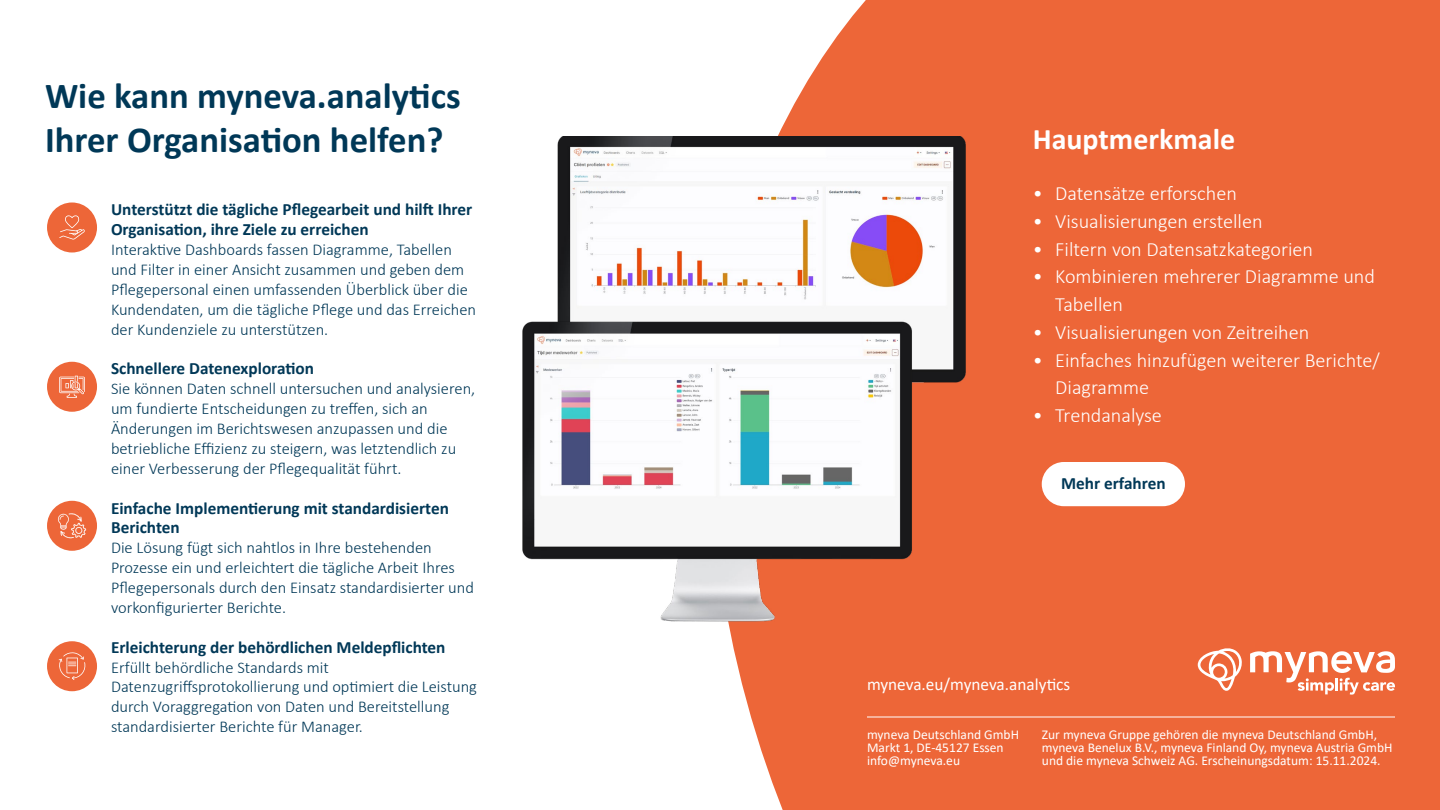
<style>
.page{position:relative;width:1440px;height:810px;background:#fff}
.page>*{position:absolute;margin:0;border:0;box-sizing:border-box;transform-origin:0 0}
.t1{font:700 36.75px/44.1px "Calibri";color:#003857}
.t2{font:700 30px "Calibri";color:#fff}
.t3{font:300 20.25px/27.8px "Calibri";color:#fff}
.t4{font:700 17.25px/19.9px "Calibri";color:#003857}
.t5{font:17.25px "Calibri";color:#fff}
.t6{font:300 16.5px/19.9px "Calibri";color:#003857}
.t7{font:13.5px/12.8px "Calibri";color:#fff}
</style>
<div class="page">
<div style="left:729px;top:0;width:711px;height:810px;background:#ed6638"></div>
<div style="left:1042px;top:462px;width:143px;height:44px;background:#fff;border-radius:22px"></div>
<svg style="left:1198px;top:647px;width:44px;height:44px"></svg>
<svg style="left:1250px;top:651px;width:145px;height:44px"></svg>
<hr style="left:867px;top:717px;width:528px;height:1px;background:#fff">
<div style="left:47px;top:202px;width:50px;height:51px;background:#ed6638;border-radius:50%"></div>
<div style="left:47px;top:362px;width:50px;height:50px;background:#ed6638;border-radius:50%"></div>
<div style="left:47px;top:501px;width:50px;height:50px;background:#ed6638;border-radius:50%"></div>
<div style="left:47px;top:641px;width:50px;height:50px;background:#ed6638;border-radius:50%"></div>
<svg style="left:59px;top:215px;width:26px;height:25px"></svg>
<svg style="left:59px;top:376px;width:26px;height:22px"></svg>
<svg style="left:59px;top:652px;width:27px;height:28px"></svg>
<svg style="left:58px;top:513px;width:28px;height:26px"></svg>
<img style="left:557px;top:136px;width:412px;height:309px">
<img style="left:522px;top:316px;width:393px;height:309px">
<h1 class="t1" style="left:45px;top:73px;width:417px">Wie kann myneva.analytics<br>Ihrer Organisation helfen?</h1>
<p class="t4" style="left:111px;top:200px;width:363px">Unterstützt die tägliche Pflegearbeit und hilft Ihrer<br>Organisation, ihre Ziele zu erreichen</p>
<p class="t6" style="left:111px;top:240px;width:367px">Interaktive Dashboards fassen Diagramme, Tabellen und Filter in einer Ansicht zusammen und geben dem Pflegepersonal einen umfassenden Überblick über die Kundendaten, um die tägliche Pflege und das Erreichen der Kundenziele zu unterstützen.</p>
<p class="t4" style="left:111px;top:359px;width:205px">Schnellere Datenexploration</p>
<p class="t6" style="left:111px;top:379px;width:366px">Sie können Daten schnell untersuchen und analysieren, um fundierte Entscheidungen zu treffen, sich an Änderungen im Berichtswesen anzupassen und die betriebliche Effizienz zu steigern, was letztendlich zu einer Verbesserung der Pflegequalität führt.</p>
<p class="t4" style="left:111px;top:498px;width:339px">Einfache Implementierung mit standardisierten<br>Berichten</p>
<p class="t6" style="left:111px;top:538px;width:365px">Die Lösung fügt sich nahtlos in Ihre bestehenden Prozesse ein und erleichtert die tägliche Arbeit Ihres Pflegepersonals durch den Einsatz standardisierter und vorkonfigurierter Berichte.</p>
<p class="t4" style="left:111px;top:637px;width:336px">Erleichterung der behördlichen Meldepflichten</p>
<p class="t6" style="left:111px;top:657px;width:368px">Erfüllt behördliche Standards mit Datenzugriffsprotokollierung und optimiert die Leistung durch Voraggregation von Daten und Bereitstellung standardisierter Berichte für Manager.</p>
<h2 class="t2" style="left:1033px;top:118px;width:204px">Hauptmerkmale</h2>
<p class="t3" style="left:1033px;top:179px;width:206px">• Datensätze erforschen</p>
<p class="t3" style="left:1033px;top:207px;width:231px">• Visualisierungen erstellen</p>
<p class="t3" style="left:1033px;top:235px;width:282px">• Filtern von Datensatzkategorien</p>
<p class="t3" style="left:1055px;top:263px;width:321px;text-indent:-22px">• Kombinieren mehrerer Diagramme und<br>Tabellen</p>
<p class="t3" style="left:1033px;top:318px;width:278px">• Visualisierungen von Zeitreihen</p>
<p class="t3" style="left:1055px;top:346px;width:326px;text-indent:-22px">• Einfaches hinzufügen weiterer Berichte/<br>Diagramme</p>
<p class="t3" style="left:1033px;top:401px;width:131px">• Trendanalyse</p>
<p class="t4" style="left:1061px;top:473px;width:106px">Mehr erfahren</p>
<p class="t5" style="left:867px;top:673px;width:205px">myneva.eu/myneva.analytics</p>
<p class="t7" style="left:867px;top:728px;width:154px">myneva Deutschland GmbH<br>Markt 1, DE-45127 Essen info@myneva.eu</p>
<p class="t7" style="left:1042px;top:728px;width:352px">Zur myneva Gruppe gehören die myneva Deutschland GmbH, myneva Benelux B.V., myneva Finland Oy, myneva Austria GmbH und die myneva Schweiz AG. Erscheinungsdatum: 15.11.2024.</p>
</div>
